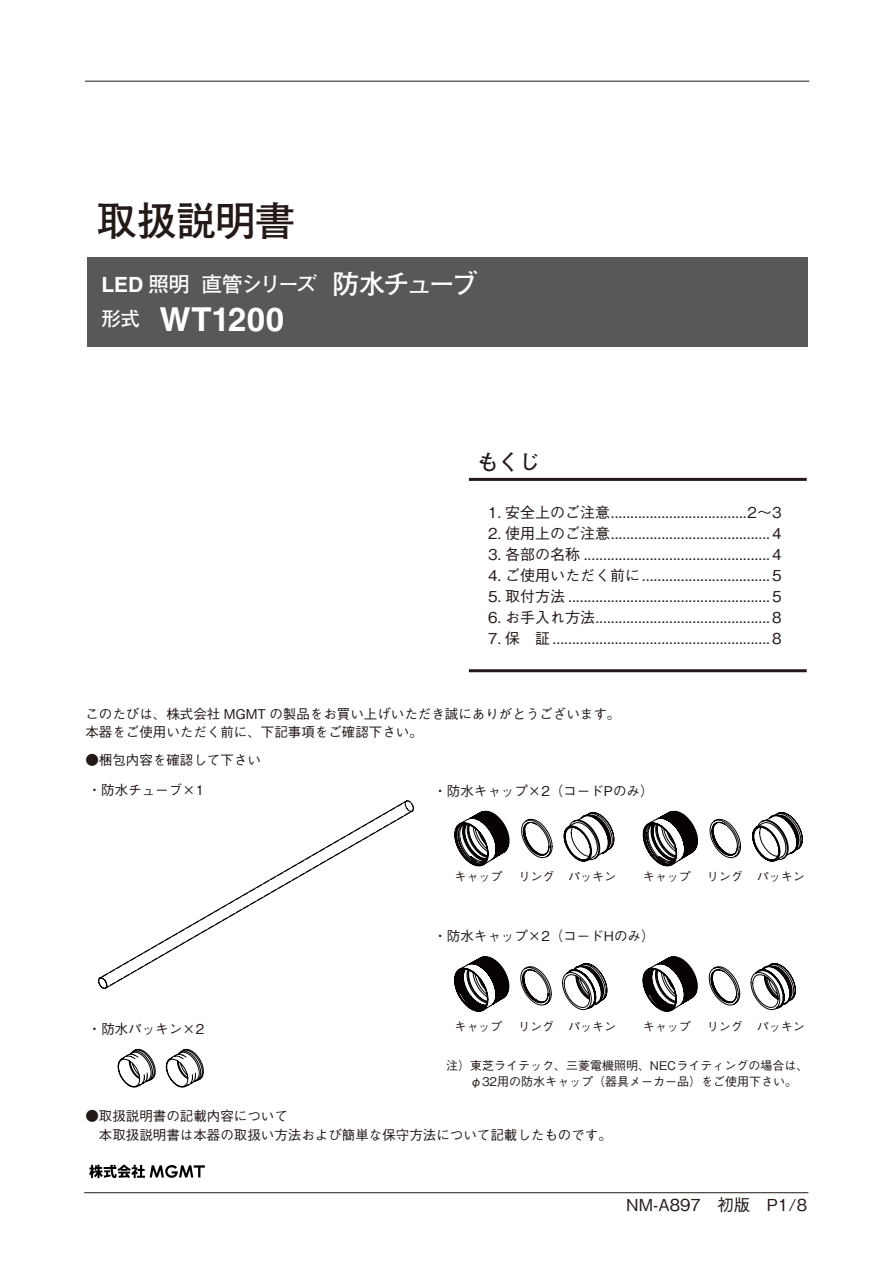
<style>
.page{position:relative;width:893px;height:1263px;background:#fff}
.page>*{position:absolute;margin:0;border:0;box-sizing:border-box;transform-origin:0 0}
.t1{font:700 40.5px "Futo Go B101 Pro";letter-spacing:-.025em;color:#231916}
.t2{font:700 33px "Helvetica LT Std";letter-spacing:.005em;color:#fff}
.t3{font:700 21px "Futo Go B101 Pro";letter-spacing:-.09em;color:#fff}
.t4{font:700 21px "Futo Go B101 Pro";color:#231916}
.t5{font:500 16.5px "Gothic BBB Pro";color:#231916}
.t6{font:500 15px "Gothic BBB Pro";color:#231916}
.t7{font:500 13.5px/18.8px "Gothic BBB Pro";color:#231916}
.t8{font:13.5px "Gothic BBB Pro Medium 90 msp RKSJ H";color:#231916}
.t9{font:12px/16.5px "Gothic BBB Pro Medium 90 msp RKSJ H";color:#231916}
.s1{font-family:"Helvetica LT Std"}
.s2{font-size:27px}
</style>
<div class="page">
<hr style="left:84px;top:1192px;width:724px;height:1px;background:#231916">
<hr style="left:85px;top:81px;width:724px;height:1px;background:#231916">
<svg style="left:117px;top:810px;width:498px;height:278px"></svg>
<svg style="left:642px;top:810px;width:161px;height:202px"></svg>
<div style="left:87px;top:257px;width:721px;height:89px;background:#595857"></div>
<hr style="left:469px;top:478px;width:338px;height:3px;background:#231916">
<hr style="left:469px;top:669px;width:338px;height:3px;background:#231916">
<svg style="left:89px;top:1165px;width:116px;height:13px"></svg>
<h1 class="t1" style="left:96px;top:188px;width:201px">取扱説明書</h1>
<h3 class="t3" style="left:101px;top:267px;width:378px"><span class="s1">LED</span> 照明 直管シリーズ <span class="s2">防水チューブ</span></h3>
<h2 class="t2" style="left:101px;top:299px;width:184px"><sup>形式　</sup>WT1200</h2>
<h3 class="t4" style="left:477px;top:446px;width:64px">もくじ</h3>
<p class="t6" style="left:488px;top:500px;width:295px">1. 安全上のご注意....................................2～3</p>
<p class="t6" style="left:488px;top:521px;width:295px">2. 使用上のご注意..........................................4</p>
<p class="t6" style="left:488px;top:542px;width:295px">3. 各部の名称.................................................4</p>
<p class="t6" style="left:488px;top:563px;width:295px">4. ご使用いただく前に..................................5</p>
<p class="t6" style="left:488px;top:584px;width:295px">5. 取付方法.....................................................5</p>
<p class="t6" style="left:488px;top:605px;width:295px">6. お手入れ方法..............................................8</p>
<p class="t6" style="left:488px;top:626px;width:295px">7. 保　証.........................................................8</p>
<p class="t7" style="left:85px;top:702px;width:536px">このたびは、株式会社 MGMT の製品をお買い上げいただき誠にありがとうございます。本器をご使用いただく前に、下記事項をご確認下さい。</p>
<p class="t7" style="left:85px;top:749px;width:177px">●梱包内容を確認して下さい</p>
<p class="t8" style="left:88px;top:779px;width:118px">・防水チューブ×1</p>
<p class="t8" style="left:433px;top:780px;width:222px">・防水キャップ×2（コードPのみ）</p>
<p class="t9" style="left:454px;top:867px;width:49px">キャップ</p>
<p class="t9" style="left:518px;top:867px;width:99px">リング パッキン</p>
<p class="t9" style="left:643px;top:867px;width:49px">キャップ</p>
<p class="t9" style="left:707px;top:867px;width:99px">リング パッキン</p>
<p class="t8" style="left:88px;top:1018px;width:118px">・防水パッキン×2</p>
<p class="t8" style="left:433px;top:925px;width:223px">・防水キャップ×2（コードHのみ）</p>
<p class="t9" style="left:454px;top:1017px;width:49px">キャップ</p>
<p class="t9" style="left:518px;top:1017px;width:99px">リング パッキン</p>
<p class="t9" style="left:643px;top:1017px;width:49px">キャップ</p>
<p class="t9" style="left:707px;top:1017px;width:99px">リング パッキン</p>
<p class="t9" style="left:446px;top:1055px;width:364px">注）東芝ライテック、三菱電機照明、NECライティングの場合は、　　φ32用の防水キャップ（器具メーカー品）をご使用下さい。</p>
<p class="t7" style="left:85px;top:1105px;width:528px">●取扱説明書の記載内容について<br>　本取扱説明書は本器の取扱い方法および簡単な保守方法について記載したものです。</p>
<p class="t5" style="left:626px;top:1192px;width:182px">NM-A897　初版　P1/8</p>
</div>
